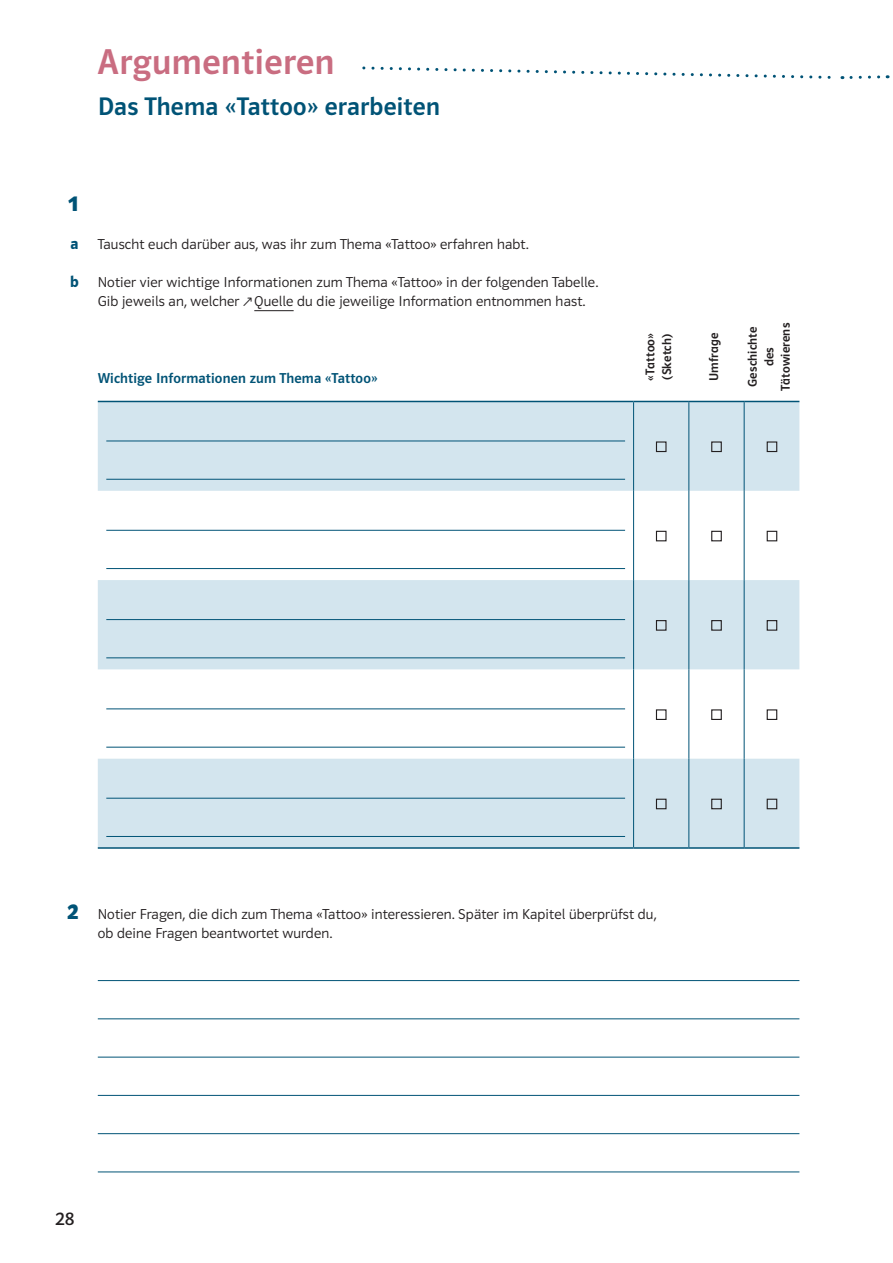
<style>
.page{position:relative;width:893px;height:1263px;background:#fff}
.page>*{position:absolute;margin:0;border:0;box-sizing:border-box;transform-origin:0 0}
.t1{font:500 36px "Polo CEF";letter-spacing:.015em;color:#c96d81}
.t2{font:500 25.5px "Polo CEF";letter-spacing:.01em;color:#005376}
.t3{font:700 22.5px "Polo CEF";color:#005376}
.t4{font:19.5px "Polo CEF";color:#231f20}
.t5{font:300 14.4px/19.2px "Polo CEF";letter-spacing:.01em;color:#231f20}
.t6{font:500 14.4px "Polo CEF";letter-spacing:.01em;color:#005376}
.t7{font:500 12.75px/16.5px "Polo CEF";letter-spacing:.01em;color:#231f20}
.s1{font-weight:600;font-size:15.9px;color:#005376}
.s2{font-weight:700;font-size:22.5px;color:#005376}
</style>
<div class="page">
<hr style="left:254px;top:310px;width:40px;height:1px;background:#231f20">
<svg style="left:98px;top:402px;width:701px;height:445px;fill:#d3e5ee"></svg>
<hr style="left:633px;top:402px;width:1px;height:89px;background:#005376">
<hr style="left:688px;top:402px;width:1px;height:89px;background:#005376">
<hr style="left:744px;top:402px;width:1px;height:89px;background:#005376">
<hr style="left:633px;top:491px;width:1px;height:89px;background:#005376">
<hr style="left:688px;top:491px;width:1px;height:89px;background:#005376">
<hr style="left:744px;top:491px;width:1px;height:89px;background:#005376">
<hr style="left:633px;top:580px;width:1px;height:89px;background:#005376">
<hr style="left:688px;top:580px;width:1px;height:89px;background:#005376">
<hr style="left:744px;top:580px;width:1px;height:89px;background:#005376">
<hr style="left:633px;top:669px;width:1px;height:90px;background:#005376">
<hr style="left:688px;top:669px;width:1px;height:90px;background:#005376">
<hr style="left:744px;top:669px;width:1px;height:90px;background:#005376">
<hr style="left:633px;top:759px;width:1px;height:88px;background:#005376">
<hr style="left:688px;top:759px;width:1px;height:88px;background:#005376">
<hr style="left:744px;top:759px;width:1px;height:88px;background:#005376">
<hr style="left:98px;top:847px;width:536px;height:2px;background:#005376">
<hr style="left:98px;top:401px;width:536px;height:1px;background:#005376">
<hr style="left:634px;top:401px;width:55px;height:1px;background:#005376">
<hr style="left:689px;top:401px;width:55px;height:1px;background:#005376">
<hr style="left:744px;top:401px;width:55px;height:1px;background:#005376">
<hr style="left:634px;top:847px;width:55px;height:2px;background:#005376">
<hr style="left:689px;top:847px;width:55px;height:2px;background:#005376">
<hr style="left:744px;top:847px;width:55px;height:2px;background:#005376">
<hr style="left:106px;top:441px;width:519px;height:1px;background:#005376">
<hr style="left:106px;top:479px;width:519px;height:1px;background:#005376">
<div style="left:656px;top:441px;width:10px;height:11px;border:1px solid #231f20"></div>
<div style="left:711px;top:441px;width:11px;height:11px;border:1px solid #231f20"></div>
<div style="left:767px;top:441px;width:10px;height:11px;border:1px solid #231f20"></div>
<hr style="left:106px;top:530px;width:519px;height:1px;background:#005376">
<hr style="left:106px;top:568px;width:519px;height:1px;background:#005376">
<div style="left:656px;top:531px;width:10px;height:10px;border:1px solid #231f20"></div>
<div style="left:711px;top:531px;width:11px;height:10px;border:1px solid #231f20"></div>
<div style="left:767px;top:531px;width:10px;height:10px;border:1px solid #231f20"></div>
<hr style="left:106px;top:619px;width:519px;height:1px;background:#005376">
<hr style="left:106px;top:657px;width:519px;height:1px;background:#005376">
<div style="left:656px;top:620px;width:10px;height:11px;border:1px solid #231f20"></div>
<div style="left:711px;top:620px;width:11px;height:11px;border:1px solid #231f20"></div>
<div style="left:767px;top:620px;width:10px;height:11px;border:1px solid #231f20"></div>
<hr style="left:106px;top:708px;width:519px;height:1px;background:#005376">
<hr style="left:106px;top:747px;width:519px;height:1px;background:#005376">
<div style="left:656px;top:709px;width:10px;height:11px;border:1px solid #231f20"></div>
<div style="left:711px;top:709px;width:11px;height:11px;border:1px solid #231f20"></div>
<div style="left:767px;top:709px;width:10px;height:11px;border:1px solid #231f20"></div>
<hr style="left:106px;top:798px;width:519px;height:1px;background:#005376">
<hr style="left:106px;top:836px;width:519px;height:1px;background:#005376">
<div style="left:656px;top:799px;width:10px;height:10px;border:1px solid #231f20"></div>
<div style="left:711px;top:799px;width:11px;height:10px;border:1px solid #231f20"></div>
<div style="left:767px;top:799px;width:10px;height:10px;border:1px solid #231f20"></div>
<hr style="left:98px;top:980px;width:701px;height:1px;background:#005376">
<hr style="left:98px;top:1018px;width:701px;height:1px;background:#005376">
<hr style="left:98px;top:1057px;width:701px;height:1px;background:#005376">
<hr style="left:98px;top:1095px;width:701px;height:1px;background:#005376">
<hr style="left:98px;top:1133px;width:701px;height:1px;background:#005376">
<hr style="left:98px;top:1171px;width:701px;height:1px;background:#005376">
<svg style="left:362px;top:66px;width:526px;height:14px"></svg>
<h1 class="t1" style="left:97px;top:40px;width:239px">Argumentieren</h1>
<h2 class="t2" style="left:98px;top:91px;width:344px">Das Thema «Tattoo» erarbeiten</h2>
<h3 class="t3" style="left:69px;top:188px;width:11px">1</h3>
<p class="t5" style="left:70px;top:234px;width:460px"><span class="s1">a</span> Tauscht euch darüber aus, was ihr zum Thema «Tattoo» erfahren habt.</p>
<p class="t5" style="left:98px;top:273px;width:502px;text-indent:-28px"><span class="s1">b</span> Notier vier wichtige Informationen zum Thema «Tattoo» in der folgenden Tabelle.<br>Gib jeweils an, welcher ✓Quelle du die jeweilige Information entnommen hast.</p>
<p class="t6" style="left:98px;top:369px;width:281px">Wichtige Informationen zum Thema «Tattoo»</p>
<p class="t7" style="left:642px;top:380px;width:49px;rotate:-90deg">«Tattoo» (Sketch)</p>
<p class="t7" style="left:706px;top:381px;width:50px;rotate:-90deg">Umfrage</p>
<p class="t7" style="left:744px;top:391px;width:69px;text-align:center;rotate:-90deg">Geschichte des<br>Tätowierens</p>
<p class="t5" style="left:98px;top:904px;width:560px;text-indent:-30px"><span class="s2">2</span> Notier Fragen, die dich zum Thema «Tattoo» interessieren. Später im Kapitel überprüfst du, ob deine Fragen beantwortet wurden.</p>
<h3 class="t4" style="left:55px;top:1207px;width:21px">28</h3>
</div>
